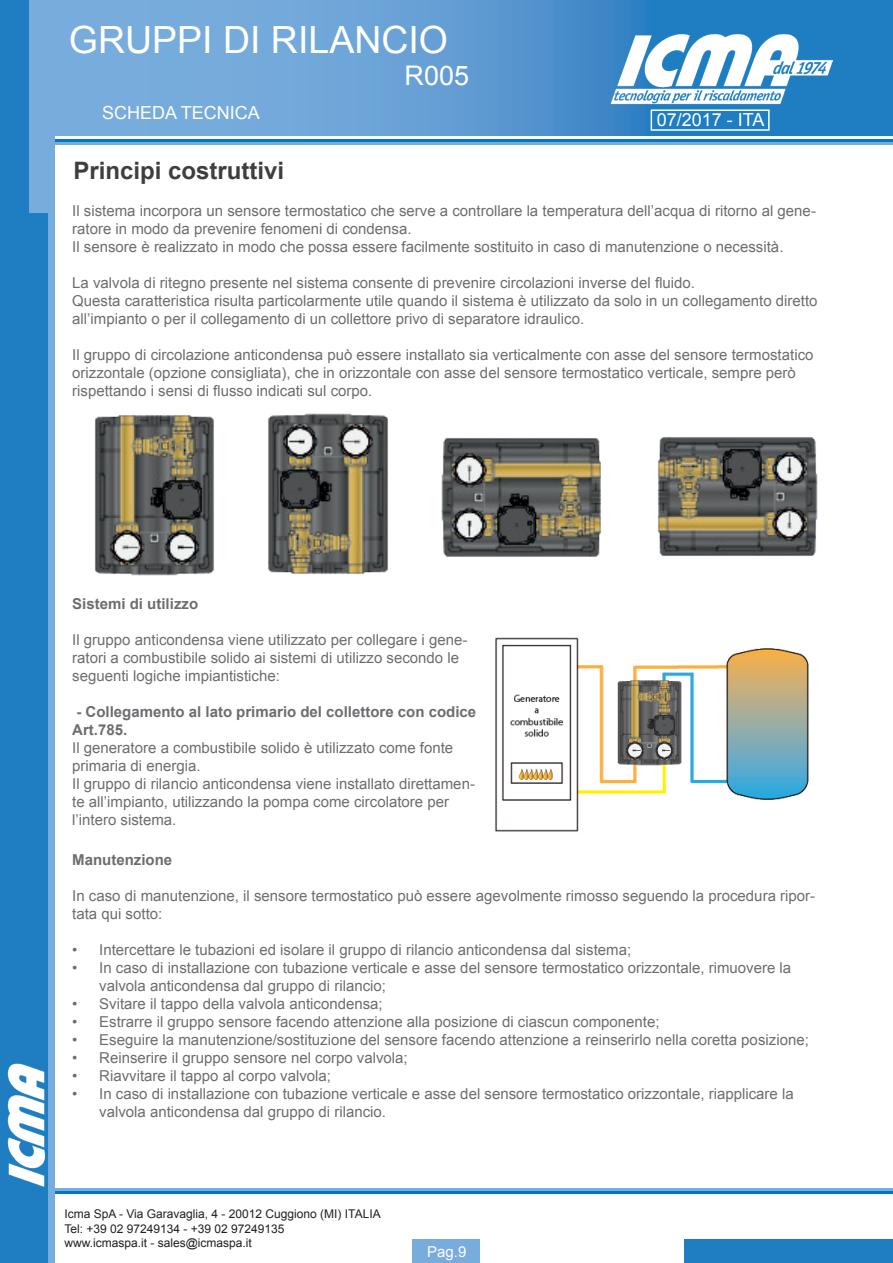
<style>
.page{position:relative;width:893px;height:1263px;background:#fff}
.page>*{position:absolute;margin:0;border:0;box-sizing:border-box;transform-origin:0 0}
.t1{font:37.5px "Arial";color:#fff}
.t2{font:27px "Arial";color:#fff}
.t3{font:700 24px "Arial";color:#3e3e3f}
.t4{font:18px "Arial";color:#fff}
.t5{font:15px/18px "Arial";color:#6c6d70}
.t6{font:700 15px/18px "Arial";color:#6c6d70}
.t7{font:15px "Arial";color:#fff}
.t8{font:12px/14.4px "Arial";color:#231f20}
</style>
<div class="page">
<svg style="left:54px;top:0;width:839px;height:136px;background:#5e9cd3"></svg>
<hr style="left:40px;top:1188px;width:853px;height:2px;background:#78acdc">
<hr style="left:40px;top:1191px;width:853px;height:2px;background:#0077c0">
<hr style="left:42px;top:142px;width:851px;height:2px;background:#78acdc">
<hr style="left:42px;top:139px;width:851px;height:2px;background:#0077c0">
<svg style="left:28px;top:0;width:26px;height:1263px;background:#6fa7d9"></svg>
<div style="left:0;top:213px;width:47px;height:1050px;background:#1f7ec2"></div>
<div style="left:0;top:0;width:28px;height:214px;background:#1f7ec2"></div>
<img style="left:605px;top:18px;width:228px;height:113px">
<img style="left:7px;top:1064px;width:37px;height:123px">
<div style="left:412px;top:1239px;width:68px;height:24px;background:#78acdc"></div>
<div style="left:685px;top:1239px;width:208px;height:24px;background:#1f7ec2"></div>
<div style="left:651px;top:109px;width:119px;height:22px;border:2px solid #fff"></div>
<img style="left:495px;top:637px;width:314px;height:195px">
<img style="left:95px;top:415px;width:119px;height:161px">
<img style="left:268px;top:413px;width:120px;height:161px">
<img style="left:441px;top:438px;width:160px;height:119px">
<img style="left:658px;top:437px;width:160px;height:119px">
<h1 class="t1" style="left:69px;top:15px;width:381px">GRUPPI DI RILANCIO</h1>
<h2 class="t2" style="left:404px;top:58px;width:66px">R005</h2>
<p class="t4" style="left:102px;top:101px;width:159px">SCHEDA TECNICA</p>
<p class="t4" style="left:657px;top:108px;width:109px">07/2017 - ITA</p>
<h3 class="t3" style="left:73px;top:155px;width:212px">Principi costruttivi</h3>
<p class="t5" style="left:72px;top:202px;width:745px">Il sistema incorpora un sensore termostatico che serve a controllare la temperatura dell’acqua di ritorno al gene&shy;ratore in modo da prevenire fenomeni di condensa.<br>Il sensore è realizzato in modo che possa essere facilmente sostituito in caso di manutenzione o necessità.</p>
<p class="t5" style="left:72px;top:274px;width:747px">La valvola di ritegno presente nel sistema consente di prevenire circolazioni inverse del fluido.<br>Questa caratteristica risulta particolarmente utile quando il sistema è utilizzato da solo in un collegamento diretto all’impianto o per il collegamento di un collettore privo di separatore idraulico.</p>
<p class="t5" style="left:72px;top:346px;width:743px">Il gruppo di circolazione anticondensa può essere installato sia verticalmente con asse del sensore termostatico orizzontale (opzione consigliata), che in orizzontale con asse del sensore termostatico verticale, sempre però rispettando i sensi di flusso indicati sul corpo.</p>
<p class="t6" style="left:72px;top:596px;width:127px">Sistemi di utilizzo</p>
<p class="t5" style="left:72px;top:631px;width:397px">Il gruppo anticondensa viene utilizzato per collegare i gene&shy;ratori a combustibile solido ai sistemi di utilizzo secondo le seguenti logiche impiantistiche:</p>
<p class="t6" style="left:72px;top:704px;width:405px">- Collegamento al lato primario del collettore con codice<br>Art.785.</p>
<p class="t5" style="left:72px;top:739px;width:404px">Il generatore a combustibile solido è utilizzato come fonte primaria di energia.<br>Il gruppo di rilancio anticondensa viene installato direttamen&shy;te all’impianto, utilizzando la pompa come circolatore per l’intero sistema.</p>
<p class="t6" style="left:72px;top:851px;width:102px">Manutenzione</p>
<p class="t5" style="left:72px;top:886px;width:744px">In caso di manutenzione, il sensore termostatico può essere agevolmente rimosso seguendo la procedura ripor&shy;tata qui sotto:</p>
<p class="t5" style="left:72px;top:940px;width:560px">• Intercettare le tubazioni ed isolare il gruppo di rilancio anticondensa dal sistema;</p>
<p class="t5" style="left:99px;top:958px;width:693px;text-indent:-27px">• In caso di installazione con tubazione verticale e asse del sensore termostatico orizzontale, rimuovere la valvola anticondensa dal gruppo di rilancio;</p>
<p class="t5" style="left:72px;top:994px;width:312px">• Svitare il tappo della valvola anticondensa;</p>
<p class="t5" style="left:72px;top:1012px;width:589px">• Estrarre il gruppo sensore facendo attenzione alla posizione di ciascun componente;</p>
<p class="t5" style="left:72px;top:1030px;width:738px">• Eseguire la manutenzione/sostituzione del sensore facendo attenzione a reinserirlo nella coretta posizione;</p>
<p class="t5" style="left:72px;top:1048px;width:337px">• Reinserire il gruppo sensore nel corpo valvola;</p>
<p class="t5" style="left:72px;top:1066px;width:260px">• Riavvitare il tappo al corpo valvola;</p>
<p class="t5" style="left:99px;top:1084px;width:696px;text-indent:-27px">• In caso di installazione con tubazione verticale e asse del sensore termostatico orizzontale, riapplicare la valvola anticondensa dal gruppo di rilancio.</p>
<p class="t8" style="left:64px;top:1207px;width:318px">Icma SpA - Via Garavaglia, 4 - 20012 Cuggiono (MI) ITALIA<br>Tel: +39 02 97249134 - +39 02 97249135<br>www.icmaspa.it - sales@icmaspa.it</p>
<p class="t7" style="left:427px;top:1242px;width:41px">Pag.9</p>
</div>
